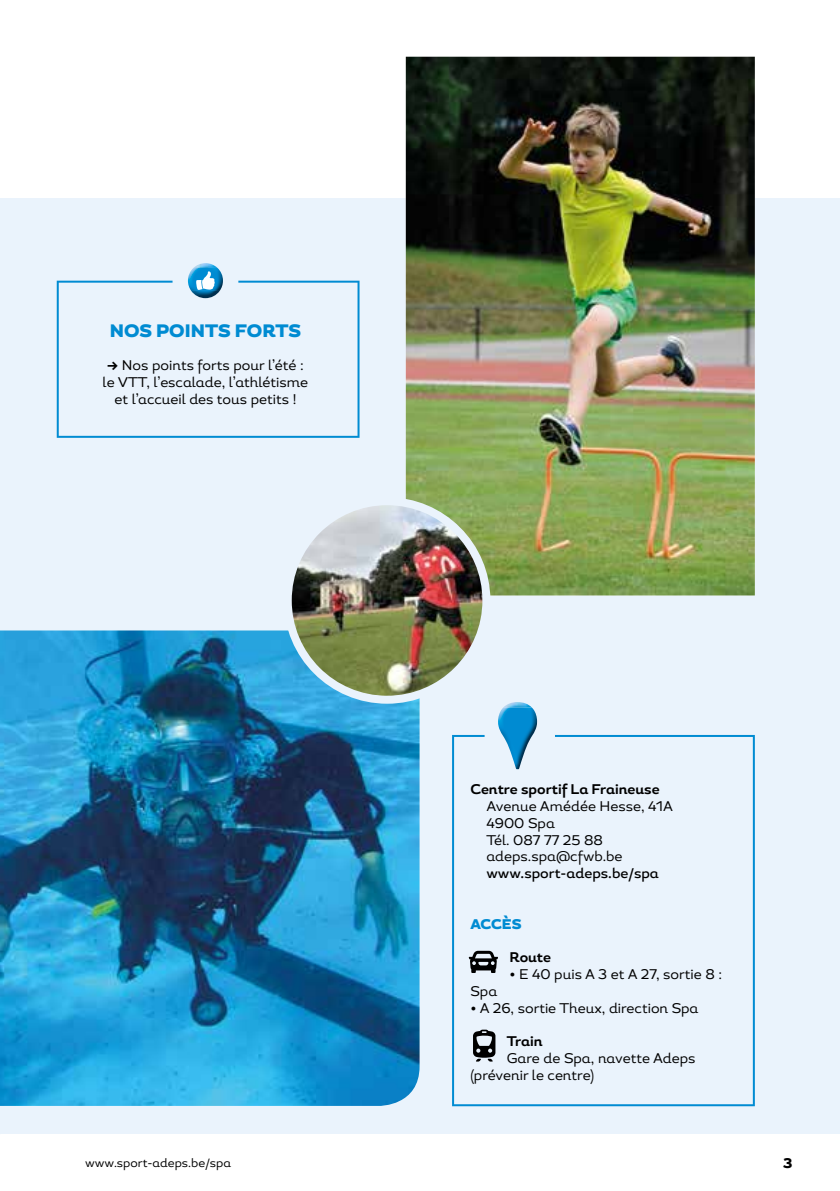
<style>
.page{position:relative;width:840px;height:1191px;background:#fff}
.page>*{position:absolute;margin:0;border:0;box-sizing:border-box;transform-origin:0 0}
.t1{font:900 18px "Magallanes";color:#008bd2}
.t2{font:14px/16.8px "Magallanes";color:#000}
.t3{font:700 14px "Magallanes";color:#000}
.t4{font:500 14px "Magallanes";color:#000}
.t5{font:900 14px "Magallanes";letter-spacing:-.005em;color:#008bd2}
.t6{font:800 14px "Magallanes";color:#000}
.t7{font:12px "Magallanes";color:#000}
.s1{font-family:"Simplon BP";font-weight:700}
</style>
<div class="page">
<div style="left:0;top:198px;width:839px;height:936px;background:#eaf3fc"></div>
<img style="left:0;top:630px;width:419px;height:476px">
<img style="left:405px;top:57px;width:349px;height:538px">
<svg style="left:452px;top:735px;width:302px;height:371px"></svg>
<svg style="left:57px;top:281px;width:302px;height:157px"></svg>
<img style="left:504px;top:702px;width:27px;height:5px">
<img style="left:497px;top:707px;width:39px;height:62px">
<img style="left:283px;top:497px;width:207px;height:206px">
<img style="left:193px;top:263px;width:24px;height:5px">
<img style="left:191px;top:291px;width:28px;height:7px">
<img style="left:188px;top:268px;width:35px;height:23px">
<svg style="left:196px;top:271px;width:18px;height:19px"></svg>
<svg style="left:468px;top:950px;width:29px;height:23px"></svg>
<svg style="left:473px;top:1029px;width:22px;height:32px"></svg>
<p class="t1" style="left:110px;top:319px;width:193px">NOS POINTS FORTS</p>
<p class="t2" style="left:103px;top:357px;width:207px;text-align:center"><span class="s1">→</span> Nos points forts pour l’été : le VTT, l’escalade, l’athlétisme et l’accueil des tous petits !</p>
<p class="t3" style="left:470px;top:780px;width:190px">Centre sportif La Fraineuse</p>
<p class="t2" style="left:486px;top:797px;width:188px">Avenue Amédée Hesse, 41A<br>4900 Spa<br>Tél. 087 77 25 88 adeps.spa@cfwb.be</p>
<p class="t4" style="left:486px;top:864px;width:174px">www.sport-adeps.be/spa</p>
<p class="t5" style="left:470px;top:914px;width:53px">ACCÈS</p>
<p class="t3" style="left:509px;top:948px;width:43px">Route</p>
<p class="t2" style="left:509px;top:965px;width:214px">• E 40 puis A 3 et A 27, sortie 8 :</p>
<p class="t2" style="left:470px;top:982px;width:28px">Spa</p>
<p class="t2" style="left:470px;top:999px;width:229px">• A 26, sortie Theux, direction Spa</p>
<p class="t3" style="left:506px;top:1032px;width:37px">Train</p>
<p class="t2" style="left:470px;top:1049px;width:226px;text-indent:36px">Gare de Spa, navette Adeps (prévenir le centre)</p>
<p class="t7" style="left:85px;top:1155px;width:147px">www.sport-adeps.be/spa</p>
<p class="t6" style="left:782px;top:1154px;width:11px">3</p>
</div>
